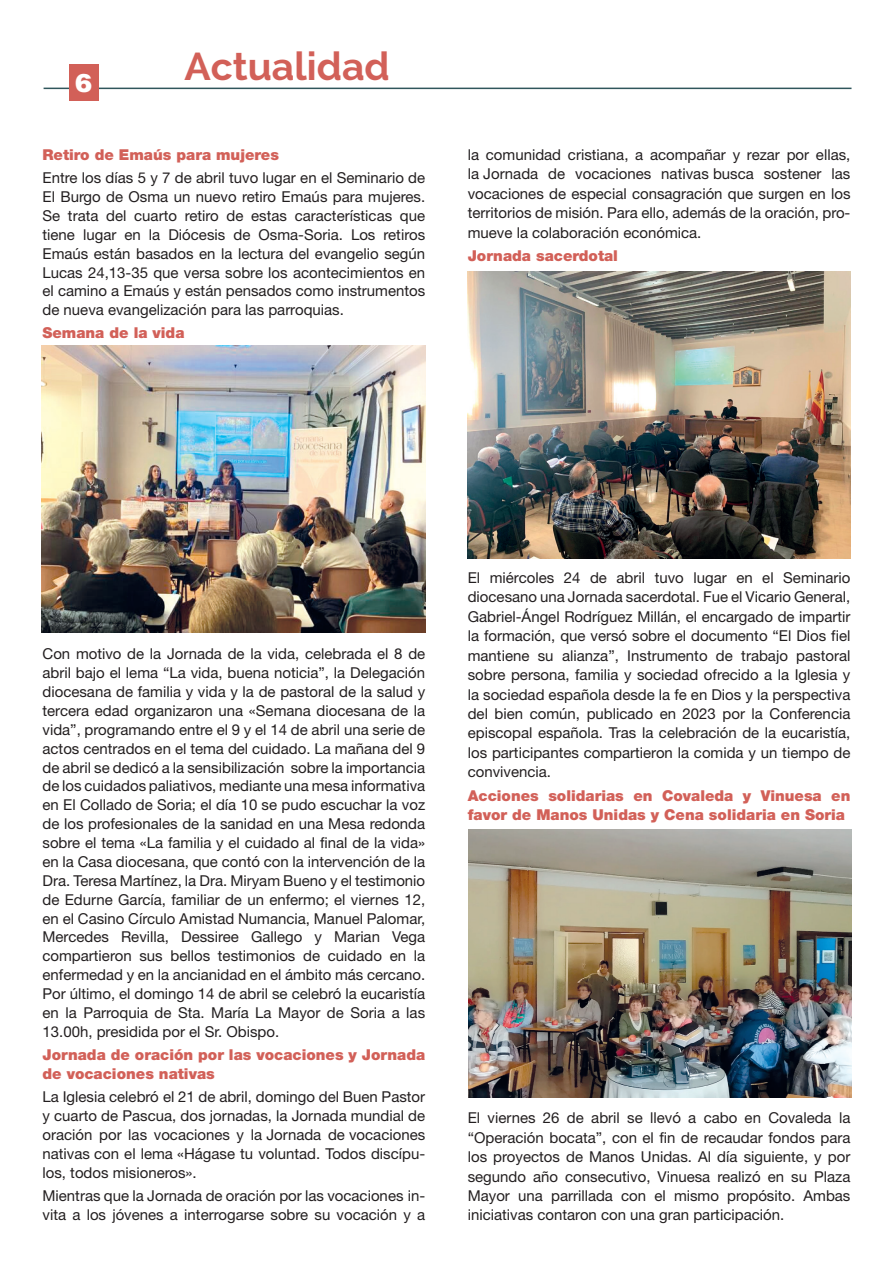
<style>
.page{position:relative;width:893px;height:1263px;background:#fff}
.page>*{position:absolute;margin:0;border:0;box-sizing:border-box;transform-origin:0 0}
.t1{font:700 39px "Raleway";color:#d26058}
.t2{font:900 25.5px "Helvetica LT Std";color:#fff}
.TEXTO{font:15px/18.9px "Helvetica Neue LT Std";color:#231f20;text-align:justify}
.TEXTO-2{font:900 15px/18.9px "Helvetica Neue LT Std";color:#d26058}
</style>
<div class="page">
<hr style="left:44px;top:88px;width:807px;height:1px;background:#30565c">
<div style="left:69px;top:64px;width:29px;height:37px;background:#d26058"></div>
<img style="left:42px;top:345px;width:384px;height:288px">
<img style="left:468px;top:271px;width:382px;height:287px">
<img style="left:469px;top:829px;width:382px;height:268px">
<h2 class="t2" style="left:75px;top:66px;width:19px">6</h2>
<p class="t1" style="left:184px;top:44px;width:207px">Actualidad</p>
<p class="TEXTO-2" style="left:43px;top:145px;width:238px">Retiro de Emaús para mujeres</p>
<p class="TEXTO" style="left:43px;top:168px;width:384px">Entre los días 5 y 7 de abril tuvo lugar en el Seminario de El Burgo de Osma un nuevo retiro Emaús para mujeres.<br>Se trata del cuarto retiro de estas características que tiene lugar en la Diócesis de Osma-Soria. Los retiros Emaús están basados en la lectura del evangelio según Lucas 24,13-35 que versa sobre los acontecimientos en el camino a Emaús y están pensados como instrumentos de nueva evangelización para las parroquias.</p>
<p class="TEXTO-2" style="left:43px;top:324px;width:143px">Semana de la vida</p>
<p class="TEXTO" style="left:468px;top:145px;width:384px;line-height:19.5px">la comunidad cristiana, a acompañar y rezar por ellas, la Jornada de vocaciones nativas busca sostener las vocaciones de especial consagración que surgen en los territorios de misión. Para ello, además de la oración, pro&shy;mueve la colaboración económica.</p>
<p class="TEXTO-2" style="left:468px;top:247px;width:152px">Jornada sacerdotal</p>
<p class="TEXTO" style="left:43px;top:644px;width:384px">Con motivo de la Jornada de la vida, celebrada el 8 de abril bajo el lema “La vida, buena noticia”, la Delegación diocesana de familia y vida y la de pastoral de la salud y tercera edad organizaron una «Semana diocesana de la vida”, programando entre el 9 y el 14 de abril una serie de actos centrados en el tema del cuidado. La mañana del 9 de abril se dedicó a la sensibilización sobre la importancia de los cuidados paliativos, mediante una mesa informativa en El Collado de Soria; el día 10 se pudo escuchar la voz de los profesionales de la sanidad en una Mesa redonda sobre el tema «La familia y el cuidado al final de la vida» en la Casa diocesana, que contó con la intervención de la Dra. Teresa Martínez, la Dra. Miryam Bueno y el testimonio de Edurne García, familiar de un enfermo; el viernes 12, en el Casino Círculo Amistad Numancia, Manuel Palomar, Mercedes Revilla, Dessiree Gallego y Marian Vega compartieron sus bellos testimonios de cuidado en la enfermedad y en la ancianidad en el ámbito más cercano.<br>Por último, el domingo 14 de abril se celebró la eucaristía en la Parroquia de Sta. María La Mayor de Soria a las 13.00h, presidida por el Sr. Obispo.</p>
<p class="TEXTO-2" style="left:43px;top:1045px;width:384px">Jornada de oración por las vocaciones y Jornada de vocaciones nativas</p>
<p class="TEXTO" style="left:43px;top:1087px;width:384px">La Iglesia celebró el 21 de abril, domingo del Buen Pastor y cuarto de Pascua, dos jornadas, la Jornada mundial de oración por las vocaciones y la Jornada de vocaciones nativas con el lema «Hágase tu voluntad. Todos discípu&shy;los, todos misioneros».</p>
<p class="TEXTO" style="left:43px;top:1186px;width:384px">Mientras que la Jornada de oración por las vocaciones in&shy;vita a los jóvenes a interrogarse sobre su vocación y a</p>
<p class="TEXTO" style="left:468px;top:567px;width:384px;line-height:19.5px">El miércoles 24 de abril tuvo lugar en el Seminario diocesano una Jornada sacerdotal. Fue el Vicario General, Gabriel-Ángel Rodríguez Millán, el encargado de impartir la formación, que versó sobre el documento “El Dios fiel mantiene su alianza”, Instrumento de trabajo pastoral sobre persona, familia y sociedad ofrecido a la Iglesia y la sociedad española desde la fe en Dios y la perspectiva del bien común, publicado en 2023 por la Conferencia episcopal española. Tras la celebración de la eucaristía, los participantes compartieron la comida y un tiempo de convivencia.</p>
<p class="TEXTO-2" style="left:468px;top:786px;width:384px;line-height:19.5px">Acciones solidarias en Covaleda y Vinuesa en favor de Manos Unidas y Cena solidaria en Soria</p>
<p class="TEXTO" style="left:468px;top:1108px;width:384px;line-height:19.5px">El viernes 26 de abril se llevó a cabo en Covaleda la “Operación bocata”, con el fin de recaudar fondos para los proyectos de Manos Unidas. Al día siguiente, y por segundo año consecutivo, Vinuesa realizó en su Plaza Mayor una parrillada con el mismo propósito. Ambas iniciativas contaron con una gran participación.</p>
</div>
